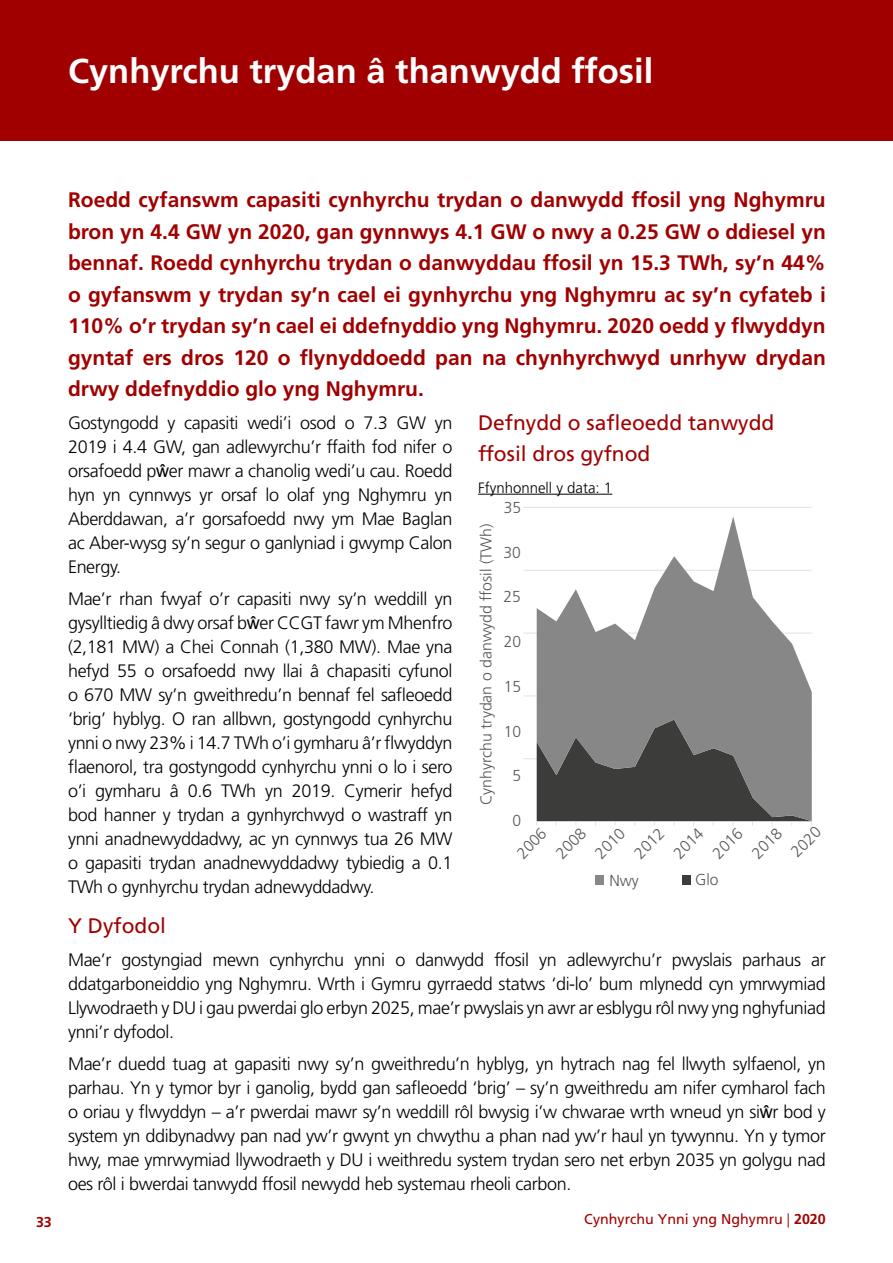
<style>
.page{position:relative;width:893px;height:1263px;background:#fff}
.page>*{position:absolute;margin:0;border:0;box-sizing:border-box;transform-origin:0 0}
.t1{font:700 34.5px "Frutiger LT Std";color:#fff}
.t2{font:700 21px/31.5px "Frutiger LT Std";color:#a10000;text-align:justify}
.t3{font:21px/31.5px "Frutiger LT Std";color:#a10000}
.t4{font:300 18px/24px "Frutiger LT Std";letter-spacing:-.02em;color:#000;text-align:justify}
.t5{font:300 15.9px "Frutiger LT Std";color:#575756}
.t6{font:300 15.75px "Frutiger LT Std";color:#575756}
.t7{font:300 15.6px "Frutiger LT Std";color:#575756}
.t8{font:300 15px "Frutiger LT Std";color:#000}
.t9{font:14.25px "Frutiger LT Std";color:#a10000}
.t10{font:700 14.25px "Frutiger LT Std";color:#a10000}
.s1{font-family:"Arial";font-weight:400}
.s2{font-weight:300}
.s3{font-weight:700}
</style>
<div class="page">
<div style="left:0;top:0;width:893px;height:140px;background:#a10000"></div>
<hr style="left:478px;top:494px;width:134px;height:1px;background:#000">
<hr style="left:523px;top:633px;width:288px;height:1px;background:#e3e3e3">
<hr style="left:523px;top:695px;width:288px;height:1px;background:#e3e3e3">
<hr style="left:523px;top:758px;width:288px;height:1px;background:#e3e3e3">
<hr style="left:523px;top:570px;width:288px;height:1px;background:#e3e3e3">
<hr style="left:523px;top:507px;width:288px;height:1px;background:#e3e3e3">
<div style="left:595px;top:876px;width:9px;height:9px;background:#878787"></div>
<div style="left:682px;top:876px;width:9px;height:9px;background:#3c3c3b"></div>
<svg style="left:536px;top:720px;width:276px;height:106px"></svg>
<svg style="left:537px;top:517px;width:275px;height:304px;fill:#878787"></svg>
<h1 class="t1" style="left:68px;top:51px;width:587px">Cynhyrchu trydan â thanwydd ffosil</h1>
<p class="t2" style="left:68px;top:184px;width:759px">Roedd cyfanswm capasiti cynhyrchu trydan o danwydd ffosil yng Nghymru bron yn 4.4 GW yn 2020, gan gynnwys 4.1 GW o nwy a 0.25 GW o ddiesel yn bennaf. Roedd cynhyrchu trydan o danwyddau ffosil yn 15.3 TWh, sy’n 44% o gyfanswm y trydan sy’n cael ei gynhyrchu yng Nghymru ac sy’n cyfateb i 110% o’r trydan sy’n cael ei ddefnyddio yng Nghymru. 2020 oedd y flwyddyn gyntaf ers dros 120 o flynyddoedd pan na chynhyrchwyd unrhyw drydan drwy ddefnyddio glo yng Nghymru.</p>
<p class="t4" style="left:68px;top:411px;width:386px">Gostyngodd y capasiti wedi’i osod o 7. 3 GW yn 2019 i 4.4 GW, gan adlewyrchu’r ffaith fod nifer o orsafoedd p<span class="s1">ŵ</span>er mawr a chanolig wedi’u cau. Roedd hyn yn cynnwys yr orsaf lo olaf yng Nghymru yn Aberddawan, a’r gorsafoedd nwy ym Mae Baglan ac Aber-wysg sy’n segur o ganlyniad i gwymp Calon Energy.</p>
<p class="t4" style="left:68px;top:587px;width:386px">Mae’r rhan fwyaf o’r capasiti nwy sy’n weddill yn gysylltiedig â dwy orsaf b<span class="s1">ŵ</span>er CCGT fawr ym Mhenfro (2,181 MW) a Chei Connah (1,380 MW). Mae yna hefyd 55 o orsafoedd nwy llai â chapasiti cyfunol o 670 MW sy’n gweithredu’n bennaf fel safleoedd ‘brig’ hyblyg. O ran allbwn, gostyngodd cynhyrchu ynni o nwy 23% i 14. 7 TWh o’i gymharu â’r flwyddyn flaenorol, tra gostyngodd cynhyrchu ynni o lo i sero o’i gymharu â 0. 6 TWh yn 2019. Cymerir hefyd bod hanner y trydan a gynhyrchwyd o wastraff yn ynni anadnewyddadwy, ac yn cynnwys tua 26 MW o gapasiti trydan anadnewyddadwy tybiedig a 0. 1<br>TWh o gynhyrchu trydan adnewyddadwy.</p>
<p class="t3" style="left:68px;top:910px;width:100px">Y Dyfodol</p>
<p class="t4" style="left:68px;top:948px;width:759px">Mae’r gostyngiad mewn cynhyrchu ynni o danwydd ffosil yn adlewyrchu’r pwyslais parhaus ar ddatgarboneiddio yng Nghymru. Wrth i Gymru gyrraedd statws ‘di-lo’ bum mlynedd cyn ymrwymiad Llywodraeth y DU i gau pwerdai glo erbyn 2025, mae’r pwyslais yn awr ar esblygu rôl nwy yng nghyfuniad ynni’r dyfodol.</p>
<p class="t4" style="left:68px;top:1052px;width:759px">Mae’r duedd tuag at gapasiti nwy sy’n gweithredu’n hyblyg, yn hytrach nag fel llwyth sylfaenol, yn parhau. Yn y tymor byr i ganolig, bydd gan safleoedd ‘brig’ – sy’n gweithredu am nifer cymharol fach o oriau y flwyddyn – a’r pwerdai mawr sy’n weddill rôl bwysig i’w chwarae wrth wneud yn si<span class="s1">ŵ</span>r bod y system yn ddibynadwy pan nad yw’r gwynt yn chwythu a phan nad yw’r haul yn tywynnu. Yn y tymor hwy, mae ymrwymiad llywodraeth y DU i weithredu system trydan sero net erbyn 2035 yn golygu nad oes rôl i bwerdai tanwydd ffosil newydd heb systemau rheoli carbon.</p>
<p class="t3" style="left:478px;top:407px;width:298px">Defnydd o safleoedd tanwydd ffosil dros gyfnod</p>
<p class="t8" style="left:478px;top:479px;width:136px">Ffynhonnell y data: 1</p>
<p class="t5" style="left:504px;top:498px;width:19px">35</p>
<p class="t7" style="left:477px;top:805px;width:283px;rotate:-90deg">Cynhyrchu trydan o danwydd ffosil (TWh)</p>
<p class="t5" style="left:503px;top:543px;width:19px">30</p>
<p class="t5" style="left:503px;top:588px;width:19px">25</p>
<p class="t5" style="left:504px;top:633px;width:19px">20</p>
<p class="t5" style="left:504px;top:677px;width:19px">15</p>
<p class="t5" style="left:504px;top:722px;width:19px">10</p>
<p class="t5" style="left:513px;top:767px;width:10px">5</p>
<p class="t5" style="left:513px;top:812px;width:10px">0</p>
<p class="t6" style="left:513px;top:849px;width:37px;rotate:-46deg">2006</p>
<p class="t5" style="left:552px;top:849px;width:37px;rotate:-46deg">2008</p>
<p class="t5" style="left:591px;top:849px;width:37px;rotate:-46deg">2010</p>
<p class="t5" style="left:630px;top:849px;width:37px;rotate:-46deg">2012</p>
<p class="t5" style="left:670px;top:849px;width:37px;rotate:-46deg">2014</p>
<p class="t5" style="left:709px;top:849px;width:37px;rotate:-46deg">2016</p>
<p class="t5" style="left:748px;top:849px;width:37px;rotate:-46deg">2018</p>
<p class="t5" style="left:787px;top:848px;width:37px;rotate:-46deg">2020</p>
<p class="t5" style="left:695px;top:870px;width:25px">Glo</p>
<p class="t5" style="left:609px;top:871px;width:31px">Nwy</p>
<p class="t10" style="left:36px;top:1213px;width:17px">33</p>
<p class="t9" style="left:584px;top:1211px;width:243px">Cynhyrchu Ynni yng Nghymru <span class="s2">|</span> <span class="s3">2020</span></p>
</div>
